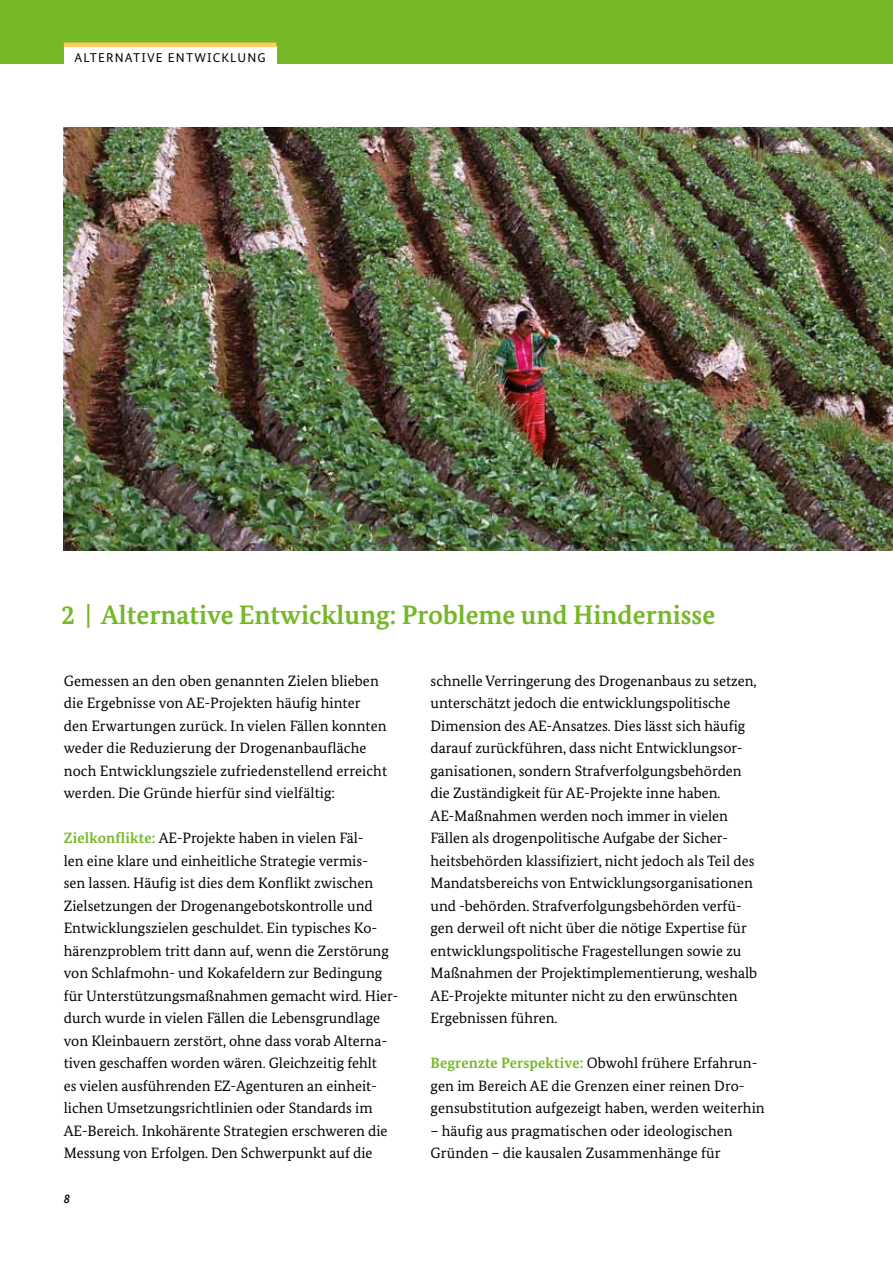
<style>
.page{position:relative;width:893px;height:1263px;background:#fff}
.page>*{position:absolute;margin:0;border:0;box-sizing:border-box;transform-origin:0 0}
.t1{font:700 26.7px "Bundes Serif";color:#76b828}
.t2{font:15px/22.5px "Bundes Serif";color:#000}
.t3{font:12.75px "Bundes Sans";letter-spacing:.09em;color:#000}
.t4{font:italic 500 12.75px "Bundes Sans";color:#000}
.s1{font-weight:700;color:#76b828}
</style>
<div class="page">
<div style="left:0;top:0;width:893px;height:63px;background:#76b828"></div>
<div style="left:64px;top:46px;width:212px;height:23px;background:#fff"></div>
<hr style="left:64px;top:43px;width:212px;height:4px;background:#fece60">
<img style="left:64px;top:128px;width:829px;height:422px">
<p class="t3" style="left:74px;top:50px;width:191px">ALTERNATIVE ENTWICKLUNG</p>
<h1 class="t1" style="left:62px;top:598px;width:655px">2 | Alternative Entwicklung: Probleme und Hindernisse</h1>
<p class="t2" style="left:64px;top:669px;width:325px">Gemessen an den oben genannten Zielen blieben die Ergebnisse von AE-Projekten häufig hinter den Erwartungen zurück. In vielen Fällen konnten weder die Reduzierung der Drogenanbaufläche noch Entwicklungsziele zufriedenstellend erreicht werden. Die Gründe hierfür sind vielfältig:</p>
<p class="t2" style="left:64px;top:826px;width:336px"><span class="s1">Zielkonflikte:</span> AE-Projekte haben in vielen Fäl-<br>len eine klare und einheitliche Strategie vermis-<br>sen lassen. Häufig ist dies dem Konflikt zwischen Zielsetzungen der Drogenangebotskontrolle und Entwicklungszielen geschuldet. Ein typisches Ko&shy;härenzproblem tritt dann auf, wenn die Zerstörung von Schlafmohn- und Kokafeldern zur Bedingung für Unterstützungsmaßnahmen gemacht wird. Hier&shy;durch wurde in vielen Fällen die Lebensgrundlage von Kleinbauern zerstört, ohne dass vorab Alterna&shy;tiven geschaffen worden wären. Gleichzeitig fehlt<br>es vielen ausführenden EZ-Agenturen an einheit&shy;lichen Umsetzungsrichtlinien oder Standards im AE-Bereich. Inkohärente Strategien erschweren die Messung von Erfolgen. Den Schwerpunkt auf die</p>
<p class="t4" style="left:64px;top:1191px;width:8px">8</p>
<p class="t2" style="left:431px;top:669px;width:328px">schnelle Verringerung des Drogenanbaus zu setzen, unterschätzt jedoch die entwicklungspolitische Dimension des AE-Ansatzes. Dies lässt sich häufig darauf zurückführen, dass nicht Entwicklungsor&shy;ganisationen, sondern Strafverfolgungsbehörden die Zuständigkeit für AE-Projekte inne haben.<br>AE-Maßnahmen werden noch immer in vielen Fällen als drogenpolitische Aufgabe der Sicher&shy;heitsbehörden klassifiziert, nicht jedoch als Teil des Mandatsbereichs von Entwicklungsorganisationen und -behörden. Strafverfolgungsbehörden verfü&shy;gen derweil oft nicht über die nötige Expertise für entwicklungspolitische Fragestellungen sowie zu Maßnahmen der Projektimplementierung, weshalb AE-Projekte mitunter nicht zu den erwünschten Ergebnissen führen.</p>
<p class="t2" style="left:431px;top:1051px;width:336px"><span class="s1">Begrenzte Perspektive:</span> Obwohl frühere Erfahrun&shy;gen im Bereich AE die Grenzen einer reinen Dro&shy;gensubstitution aufgezeigt haben, werden weiterhin</p>
<p class="t2" style="left:431px;top:1119px;width:304px">– häufig aus pragmatischen oder ideologischen<br>Gründen – die kausalen Zusammenhänge für</p>
</div>
